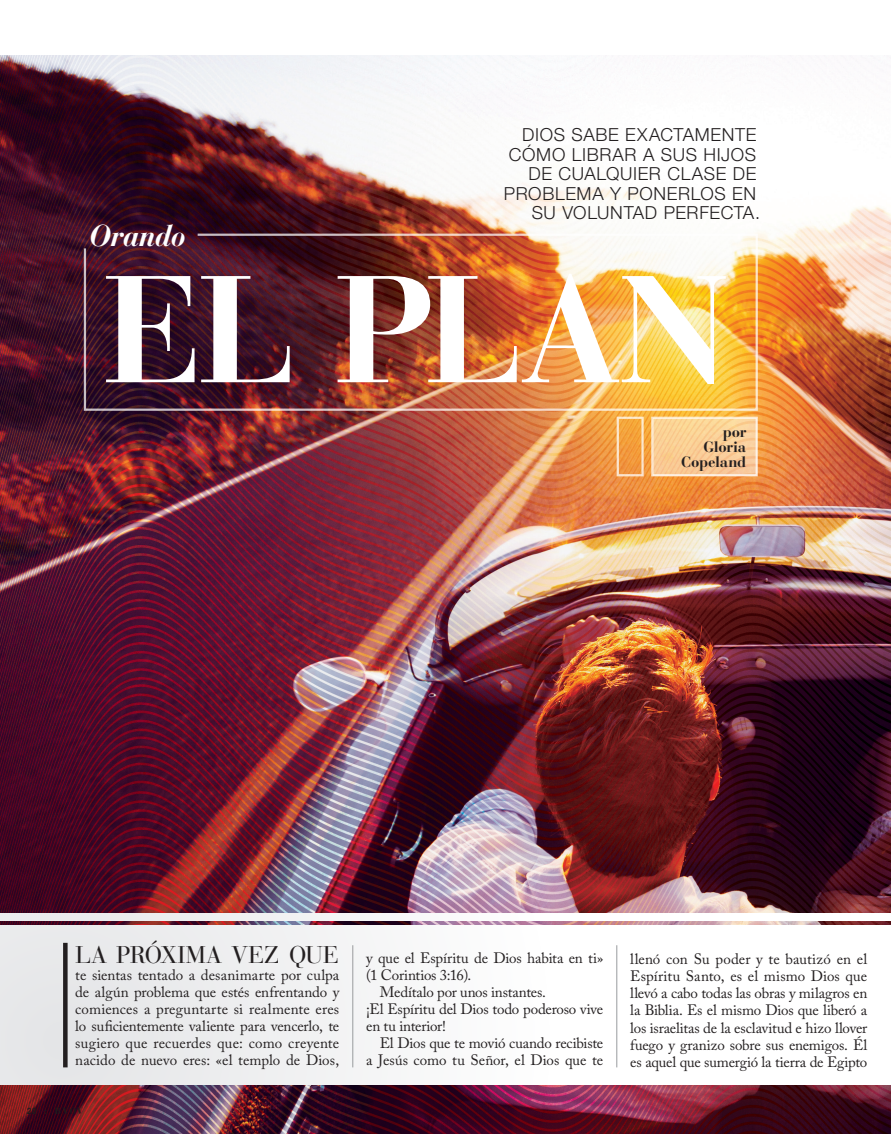
<style>
.page{position:relative;width:891px;height:1134px;background:#fff}
.page>*{position:absolute;margin:0;border:0;box-sizing:border-box;transform-origin:0 0}
.t1{font:700 150.75px "Bauer Bodoni Std";letter-spacing:-.035em;color:#fff}
.t2{font:italic 700 30px "Bauer Bodoni Std";letter-spacing:-.025em;color:#fff}
.t3{font:24px "Bauer Bodoni Std";letter-spacing:-.005em;color:#231f20}
.t4{font:300 18px/19.5px "Helvetica Neue LT Std";letter-spacing:.035em;color:#231f20;text-align:right}
.t5{font:15px/17.1px "Adobe Caslon Pro";letter-spacing:-.01em;color:#231f20;text-align:justify}
.t6{font:700 15px/15px "Bauer Bodoni Std";letter-spacing:-.02em;color:#231f20;text-align:right}
.t7{font:700 9px "Bauer Bodoni Std";color:#231f20}
.s1{font-family:"Helvetica Neue LT Std"}
.s2{font-weight:900}
</style>
<div class="page">
<img style="left:0;top:55px;width:891px;height:1079px">
<div style="left:0;top:926px;width:891px;height:159px;background:#fff"></div>
<div style="left:0;top:913px;width:891px;height:8px;background:#fff"></div>
<img style="left:83px;top:232px;width:676px;height:180px">
<div style="left:651px;top:417px;width:107px;height:59px;border:2px solid #fff"></div>
<svg style="left:653px;top:418px;width:104px;height:57px;background:#f9ce99"></svg>
<img style="left:620px;top:420px;width:21px;height:53px">
<div style="left:617px;top:417px;width:27px;height:59px;border:2px solid #fff"></div>
<hr style="left:617px;top:945px;width:1px;height:122px;background:#999b9e">
<img style="left:0;top:552px;width:550px;height:582px">
<hr style="left:353px;top:945px;width:1px;height:122px;background:#999b9e">
<div style="left:63px;top:943px;width:5px;height:124px;background:#231f20"></div>
<p class="t4" style="left:504px;top:125px;width:258px">DIOS SABE EXACTAMENTE<br>CÓMO LIBRAR A SUS HIJOS<br>DE CUALQUIER CLASE DE<br>PROBLEMA Y PONERLOS EN<br>SU VOLUNTAD PERFECTA.</p>
<h2 class="t2" style="left:90px;top:217px;width:98px">Orando</h2>
<h1 class="t1" style="left:103px;top:239px;width:627px">EL PLAN</h1>
<p class="t6" style="left:681px;top:424px;width:67px">por<br>Gloria<br>Copeland</p>
<h3 class="t3" style="left:75px;top:940px;width:265px">LA PRÓXIMA VEZ QUE</h3>
<p class="t5" style="left:75px;top:966px;width:266px">te sientas tentado a desanimarte por culpa de algún problema que estés enfrentando y comiences a preguntarte si realmente eres lo suficientemente valiente para vencerlo, te sugiero que recuerdes que: como creyente nacido de nuevo eres: «el templo de Dios,</p>
<p class="t7" style="left:27px;top:1105px;width:58px"><span class="s1">20</span> <span class="s2">:</span> BVOV</p>
<p class="t5" style="left:366px;top:949px;width:238px">y que el Espíritu de Dios habita en ti»</p>
<p class="t5" style="left:366px;top:966px;width:107px">(1 Corintios 3:16).</p>
<p class="t5" style="left:380px;top:983px;width:168px">Medítalo por unos instantes.</p>
<p class="t5" style="left:366px;top:1000px;width:239px">¡El Espíritu del Dios todo poderoso vive</p>
<p class="t5" style="left:366px;top:1017px;width:81px">en tu interior!</p>
<p class="t5" style="left:380px;top:1034px;width:225px">El Dios que te movió cuando recibiste</p>
<p class="t5" style="left:366px;top:1051px;width:238px">a Jesús como tu Señor, el Dios que te</p>
<p class="t5" style="left:630px;top:950px;width:239px">llenó con Su poder y te bautizó en el Espíritu Santo, es el mismo Dios que llevó a cabo todas las obras y milagros en la Biblia. Es el mismo Dios que liberó a los israelitas de la esclavitud e hizo llover fuego y granizo sobre sus enemigos. Él es aquel que sumergió la tierra de Egipto</p>
</div>
